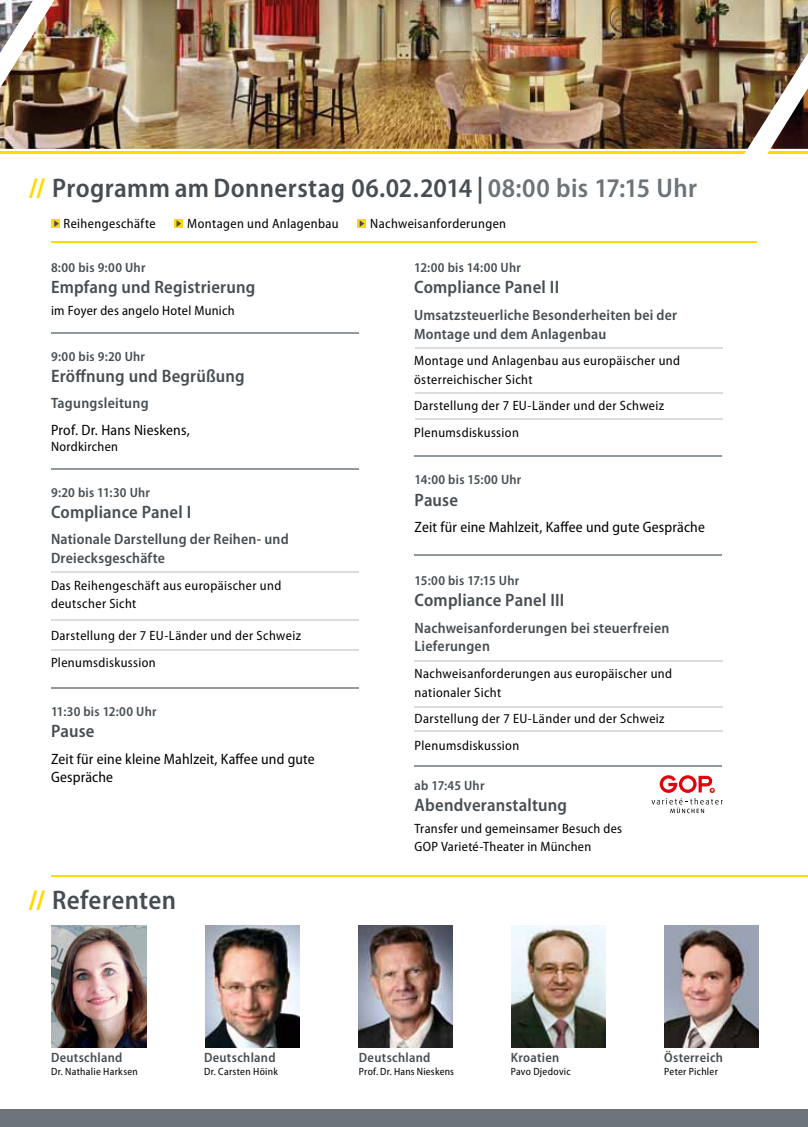
<style>
.page{position:relative;width:808px;height:1127px;background:#fff}
.page>*{position:absolute;margin:0;border:0;box-sizing:border-box;transform-origin:0 0}
.t1{font:600 semi-condensed 27px "Myriad Pro";letter-spacing:.015em;color:#474e53}
.t2{font:600 semi-condensed 18px "Myriad Pro";letter-spacing:.01em;color:#474e53}
.t3{font:600 semi-condensed 15px/18.6px "Myriad Pro";letter-spacing:.015em;color:#474e53}
.t4{font:semi-condensed 15px/18.6px "Myriad Pro";letter-spacing:.01em;color:#000}
.t5{font:semi-condensed 13.5px/18.6px "Myriad Pro";letter-spacing:.03em;color:#000}
.t6{font:600 semi-condensed 13.5px "Myriad Pro";letter-spacing:.02em;color:#474e53}
.t7{font:semi-condensed 10.5px "Myriad Pro";letter-spacing:.025em;color:#000}
.s1{font-weight:700;font-stretch:normal;color:#ffda00}
.s2{color:#6c747a}
</style>
<div class="page">
<img style="left:0;top:0;width:808px;height:149px">
<hr style="left:0;top:152px;width:808px;height:2px;background:#ffda00">
<div style="left:0;top:1110px;width:808px;height:17px;background:#6c747a"></div>
<div style="left:52px;top:219px;width:8px;height:9px;background:#ffda00"></div>
<svg style="left:54px;top:220px;width:5px;height:7px"></svg>
<svg style="left:174px;top:219px;width:9px;height:9px"></svg>
<svg style="left:177px;top:220px;width:4px;height:7px"></svg>
<svg style="left:357px;top:219px;width:9px;height:9px"></svg>
<svg style="left:360px;top:220px;width:4px;height:7px"></svg>
<img style="left:0;top:0;width:54px;height:88px">
<img style="left:740px;top:53px;width:68px;height:101px">
<hr style="left:52px;top:241px;width:705px;height:2px;background:#ffda00">
<hr style="left:51px;top:875px;width:757px;height:1px;background:#ffda00">
<svg style="left:651px;top:775px;width:72px;height:38px"></svg>
<hr style="left:51px;top:332px;width:308px;height:1px;background:#91989e">
<hr style="left:51px;top:468px;width:308px;height:1px;background:#91989e">
<hr style="left:51px;top:571px;width:308px;height:1px;background:#dadde0">
<hr style="left:51px;top:619px;width:308px;height:1px;background:#dadde0">
<hr style="left:51px;top:650px;width:308px;height:1px;background:#dadde0">
<hr style="left:415px;top:347px;width:308px;height:1px;background:#dadde0">
<hr style="left:415px;top:392px;width:308px;height:2px;background:#dadde0">
<hr style="left:415px;top:418px;width:308px;height:1px;background:#dadde0">
<hr style="left:415px;top:660px;width:308px;height:2px;background:#dadde0">
<hr style="left:415px;top:706px;width:308px;height:1px;background:#dadde0">
<hr style="left:415px;top:731px;width:308px;height:1px;background:#dadde0">
<hr style="left:51px;top:687px;width:308px;height:1px;background:#91989e">
<hr style="left:415px;top:554px;width:307px;height:2px;background:#91989e">
<hr style="left:415px;top:765px;width:307px;height:1px;background:#91989e">
<hr style="left:415px;top:456px;width:307px;height:1px;background:#91989e">
<img style="left:51px;top:925px;width:95px;height:123px">
<img style="left:205px;top:925px;width:94px;height:122px">
<img style="left:358px;top:925px;width:94px;height:122px">
<img style="left:511px;top:925px;width:94px;height:122px">
<img style="left:664px;top:925px;width:95px;height:122px">
<h1 class="t1" style="left:29px;top:173px;width:670px"><span class="s1">//</span> Programm am Donnerstag 06.02.2014 | <span class="s2">08:00 bis 17:15 Uhr</span></h1>
<p class="t5" style="left:64px;top:214px;width:94px">Reihengeschäfte</p>
<p class="t5" style="left:187px;top:214px;width:153px">Montagen und Anlagenbau</p>
<p class="t5" style="left:370px;top:214px;width:137px">Nachweisanforderungen</p>
<p class="t6" style="left:51px;top:260px;width:96px">8:00 bis 9:00 Uhr</p>
<h2 class="t2" style="left:51px;top:277px;width:206px">Empfang und Registrierung</h2>
<p class="t5" style="left:51px;top:301px;width:185px">im Foyer des angelo Hotel Munich</p>
<p class="t6" style="left:51px;top:349px;width:96px">9:00 bis 9:20 Uhr</p>
<h2 class="t2" style="left:51px;top:366px;width:195px">Eröffnung und Begrüßung</h2>
<p class="t3" style="left:51px;top:394px;width:99px">Tagungsleitung</p>
<p class="t4" style="left:51px;top:421px;width:140px">Prof. Dr. Hans Nieskens,</p>
<p class="t5" style="left:51px;top:437px;width:69px">Nordkirchen</p>
<p class="t6" style="left:51px;top:484px;width:101px">9:20 bis 11:30 Uhr</p>
<h2 class="t2" style="left:51px;top:502px;width:142px">Compliance Panel I</h2>
<p class="t3" style="left:51px;top:530px;width:239px">Nationale Darstellung der Reihen- und<br>Dreiecksgeschäfte</p>
<p class="t5" style="left:51px;top:576px;width:232px">Das Reihengeschäft aus europäischer und deutscher Sicht</p>
<p class="t5" style="left:51px;top:622px;width:251px;line-height:26.5px">Darstellung der 7 EU-Länder und der Schweiz<br>Plenumsdiskussion</p>
<p class="t6" style="left:51px;top:704px;width:107px">11:30 bis 12:00 Uhr</p>
<h2 class="t2" style="left:51px;top:721px;width:45px">Pause</h2>
<p class="t4" style="left:51px;top:749px;width:265px">Zeit für eine kleine Mahlzeit, Kaffee und gute<br>Gespräche</p>
<h1 class="t1" style="left:29px;top:885px;width:149px"><span class="s1">//</span> Referenten</h1>
<p class="t6" style="left:414px;top:260px;width:108px">12:00 bis 14:00 Uhr</p>
<h2 class="t2" style="left:414px;top:277px;width:147px">Compliance Panel II</h2>
<p class="t3" style="left:414px;top:306px;width:265px">Umsatzsteuerliche Besonderheiten bei der<br>Montage und dem Anlagenbau</p>
<p class="t5" style="left:414px;top:352px;width:267px">Montage und Anlagenbau aus europäischer und österreichischer Sicht</p>
<p class="t5" style="left:414px;top:393px;width:251px;line-height:26.5px">Darstellung der 7 EU-Länder und der Schweiz<br>Plenumsdiskussion</p>
<p class="t6" style="left:415px;top:472px;width:108px">14:00 bis 15:00 Uhr</p>
<h2 class="t2" style="left:415px;top:490px;width:45px">Pause</h2>
<p class="t4" style="left:415px;top:518px;width:292px">Zeit für eine Mahlzeit, Kaffee und gute Gespräche</p>
<p class="t6" style="left:415px;top:573px;width:106px">15:00 bis 17:15 Uhr</p>
<h2 class="t2" style="left:415px;top:590px;width:151px">Compliance Panel III</h2>
<p class="t3" style="left:415px;top:619px;width:256px">Nachweisanforderungen bei steuerfreien<br>Lieferungen</p>
<p class="t5" style="left:415px;top:664px;width:259px">Nachweisanforderungen aus europäischer und nationaler Sicht</p>
<p class="t5" style="left:415px;top:705px;width:251px;line-height:26.5px">Darstellung der 7 EU-Länder und der Schweiz<br>Plenumsdiskussion</p>
<p class="t6" style="left:415px;top:778px;width:71px">ab 17:45 Uhr</p>
<h2 class="t2" style="left:415px;top:795px;width:154px">Abendveranstaltung</h2>
<p class="t5" style="left:415px;top:819px;width:209px">Transfer und gemeinsamer Besuch des<br>GOP Varieté-Theater in München</p>
<p class="t6" style="left:51px;top:1050px;width:73px">Deutschland</p>
<p class="t7" style="left:51px;top:1066px;width:88px">Dr. Nathalie Harksen</p>
<p class="t6" style="left:204px;top:1050px;width:73px">Deutschland</p>
<p class="t7" style="left:204px;top:1066px;width:75px">Dr. Carsten Höink</p>
<p class="t6" style="left:359px;top:1050px;width:73px">Deutschland</p>
<p class="t7" style="left:359px;top:1066px;width:97px">Prof. Dr. Hans Nieskens</p>
<p class="t6" style="left:511px;top:1050px;width:50px">Kroatien</p>
<p class="t7" style="left:511px;top:1066px;width:62px">Pavo Djedovic</p>
<p class="t6" style="left:664px;top:1050px;width:60px">Österreich</p>
<p class="t7" style="left:664px;top:1066px;width:55px">Peter Pichler</p>
</div>
